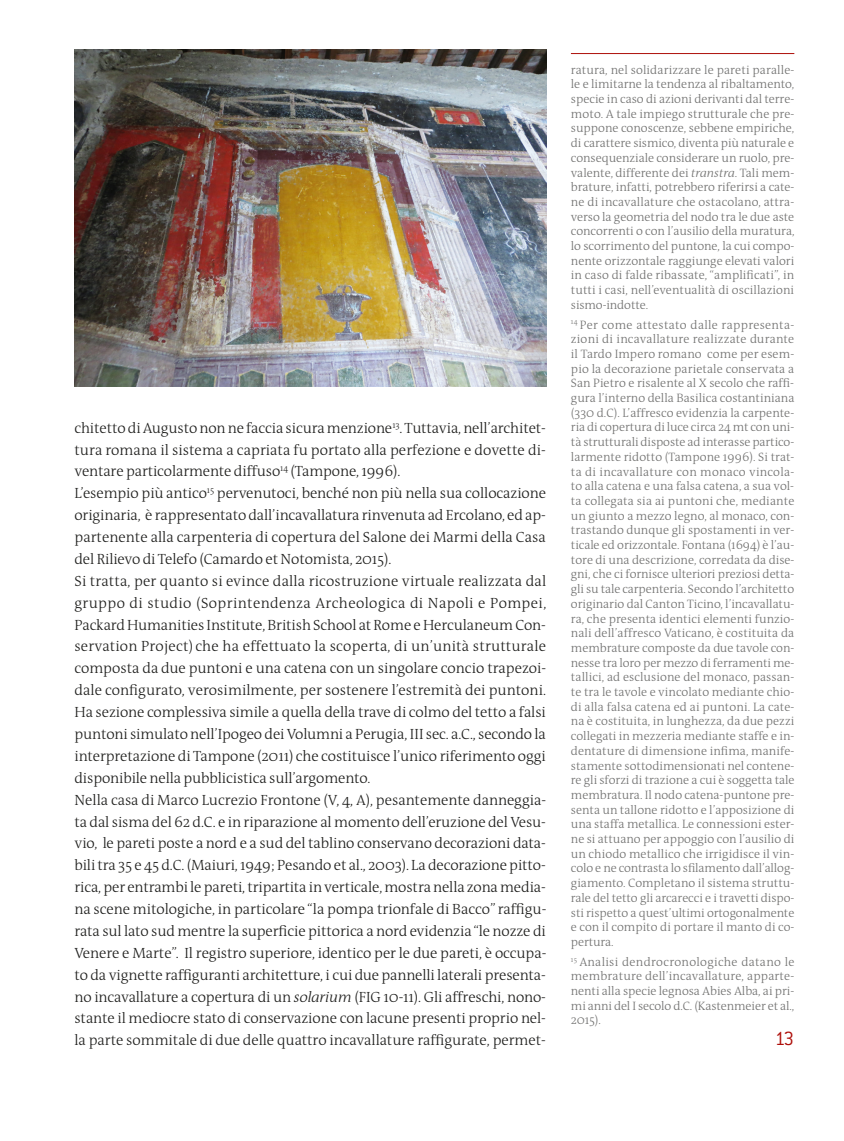
<style>
.page{position:relative;width:844px;height:1141px;background:#fff}
.page>*{position:absolute;margin:0;border:0;box-sizing:border-box;transform-origin:0 0}
.t1{font:300 21px "Conduit ITC";color:#ae0f0a}
.t2{font:300 14.88px/21.9px "The Antiqua B3";letter-spacing:-.01em;color:#1d1d1b}
.t3{font:300 12.25px/14.7px "The Antiqua B3";letter-spacing:-.005em;color:#70706f;text-align:justify}
.s1{font-family:"The Antiqua B3 i";font-style:italic}
</style>
<div class="page">
<hr style="left:570px;top:53px;width:224px;height:1px;background:#ae0f0a">
<img style="left:74px;top:50px;width:472px;height:336px">
<p class="t2" style="left:74px;top:417px;width:473px">chitetto di Augusto non ne faccia sicura menzione<sup>13</sup>. Tuttavia, nell’architet&shy;tura romana il sistema a capriata fu portato alla perfezione e dovette di&shy;ventare particolarmente diffuso<sup>14</sup> (Tampone, 1996).<br>L’esempio più antico<sup>15</sup> pervenutoci, benché non più nella sua collocazione originaria, è rappresentato dall’incavallatura rinvenuta ad Ercolano, ed ap&shy;partenente alla carpenteria di copertura del Salone dei Marmi della Casa del Rilievo di Telefo (Camardo et Notomista, 2015).<br>Si tratta, per quanto si evince dalla ricostruzione virtuale realizzata dal gruppo di studio (Soprintendenza Archeologica di Napoli e Pompei, Packard Humanities Institute, British School at Rome e Herculaneum Con&shy;servation Project) che ha effettuato la scoperta, di un’unità strutturale composta da due puntoni e una catena con un singolare concio trapezoi&shy;dale configurato, verosimilmente, per sostenere l’estremità dei puntoni.<br>Ha sezione complessiva simile a quella della trave di colmo del tetto a falsi puntoni simulato nell’Ipogeo dei Volumni a Perugia, III sec. a.C., secondo la interpretazione di Tampone (2011) che costituisce l’unico riferimento oggi disponibile nella pubblicistica sull’argomento.<br>Nella casa di Marco Lucrezio Frontone (V, 4, A), pesantemente danneggia&shy;ta dal sisma del 62 d.C. e in riparazione al momento dell’eruzione del Vesu&shy;vio, le pareti poste a nord e a sud del tablino conservano decorazioni data&shy;bili tra 35 e 45 d.C. (Maiuri, 1949; Pesando et al., 2003). La decorazione pitto&shy;rica, per entrambi le pareti, tripartita in verticale, mostra nella zona media&shy;na scene mitologiche, in particolare “la pompa trionfale di Bacco” raffigu&shy;rata sul lato sud mentre la superficie pittorica a nord evidenzia “le nozze di Venere e Marte”. Il registro superiore, identico per le due pareti, è occupa&shy;to da vignette raffiguranti architetture, i cui due pannelli laterali presenta&shy;no incavallature a copertura di un <span class="s1">solarium</span> (FIG 10-11). Gli affreschi, nono&shy;stante il mediocre stato di conservazione con lacune presenti proprio nel&shy;la parte sommitale di due delle quattro incavallature raffigurate, permet-</p>
<p class="t3" style="left:570px;top:63px;width:225px">ratura, nel solidarizzare le pareti paralle&shy;le e limitarne la tendenza al ribaltamento, specie in caso di azioni derivanti dal terre&shy;moto. A tale impiego strutturale che pre&shy;suppone conoscenze, sebbene empiriche, di carattere sismico, diventa più naturale e consequenziale considerare un ruolo, pre&shy;valente, differente dei <span class="s1">transtra</span>. Tali mem&shy;brature, infatti, potrebbero riferirsi a cate&shy;ne di incavallature che ostacolano, attra&shy;verso la geometria del nodo tra le due aste concorrenti o con l’ausilio della muratura, lo scorrimento del puntone, la cui compo&shy;nente orizzontale raggiunge elevati valori in caso di falde ribassate, “amplificati”, in tutti i casi, nell’eventualità di oscillazioni sismo-indotte.</p>
<p class="t3" style="left:570px;top:318px;width:225px"><sup>14</sup> Per come attestato dalle rappresenta&shy;zioni di incavallature realizzate durante il Tardo Impero romano come per esem&shy;pio la decorazione parietale conservata a San Pietro e risalente al X secolo che raffi&shy;gura l’interno della Basilica costantiniana (330 d.C). L’affresco evidenzia la carpente&shy;ria di copertura di luce circa 24 mt con uni&shy;tà strutturali disposte ad interasse partico&shy;larmente ridotto (Tampone 1996). Si trat&shy;ta di incavallature con monaco vincola&shy;to alla catena e una falsa catena, a sua vol&shy;ta collegata sia ai puntoni che, mediante un giunto a mezzo legno, al monaco, con&shy;trastando dunque gli spostamenti in ver&shy;ticale ed orizzontale. Fontana (1694) è l’au&shy;tore di una descrizione, corredata da dise&shy;gni, che ci fornisce ulteriori preziosi detta&shy;gli su tale carpenteria. Secondo l’architetto originario dal Canton Ticino, l’incavallatu&shy;ra, che presenta identici elementi funzio&shy;nali dell’affresco Vaticano, è costituita da membrature composte da due tavole con&shy;nesse tra loro per mezzo di ferramenti me&shy;tallici, ad esclusione del monaco, passan&shy;te tra le tavole e vincolato mediante chio&shy;di alla falsa catena ed ai puntoni. La cate&shy;na è costituita, in lunghezza, da due pezzi collegati in mezzeria mediante staffe e in&shy;dentature di dimensione infima, manife&shy;stamente sottodimensionati nel contene&shy;re gli sforzi di trazione a cui è soggetta tale membratura. Il nodo catena-puntone pre&shy;senta un tallone ridotto e l’apposizione di una staffa metallica. Le connessioni ester&shy;ne si attuano per appoggio con l’ausilio di un chiodo metallico che irrigidisce il vin&shy;colo e ne contrasta lo sfilamento dall’allog&shy;giamento. Completano il sistema struttu&shy;rale del tetto gli arcarecci e i travetti dispo&shy;sti rispetto a quest’ultimi ortogonalmente e con il compito di portare il manto di co&shy;pertura.</p>
<p class="t3" style="left:570px;top:955px;width:225px"><sup>15</sup> Analisi dendrocronologiche datano le membrature dell’incavallature, apparte&shy;nenti alla specie legnosa Abies Alba, ai pri&shy;mi anni del I secolo d.C. (Kastenmeier et al., 2015).</p>
<h1 class="t1" style="left:774px;top:1027px;width:21px">13</h1>
</div>
